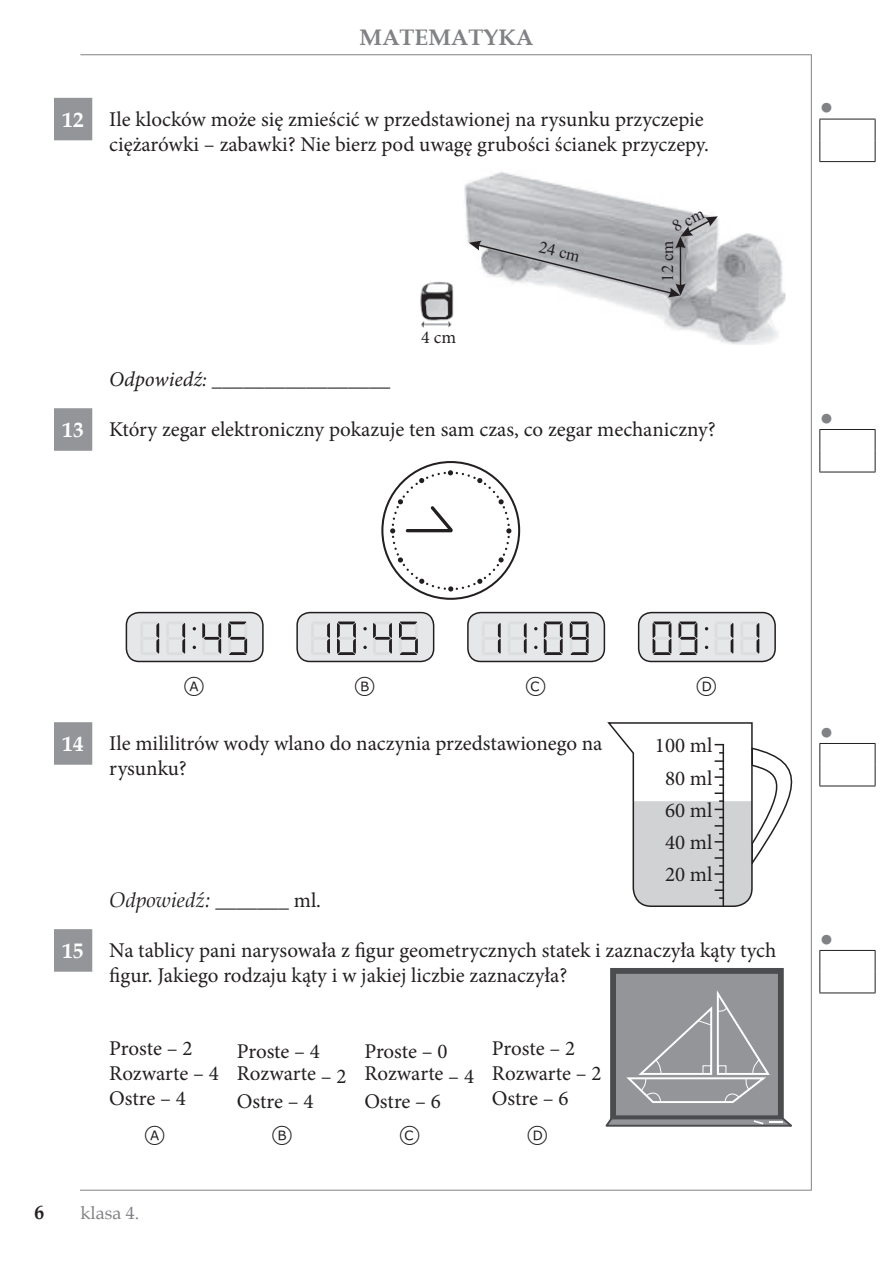
<style>
.page{position:relative;width:893px;height:1263px;background:#fff}
.page>*{position:absolute;margin:0;border:0;box-sizing:border-box;transform-origin:0 0}
.t1{font:24px "TIMSS options";color:#231f20}
.t2{font:700 22.5px "Book Antiqua";color:#808285}
.t3{font:22.5px "Arial";color:#808285}
.t4{font:21px/25.2px "Minion Pro";color:#231f20}
.t5{font:italic 21px "Minion Pro";letter-spacing:-.005em;color:#231f20}
.t6{font:italic 21px "Book Antiqua";color:#231f20}
.t7{font:700 19.5px "Book Antiqua";color:#231f20}
.t8{font:18px "Book Antiqua";color:#808285}
.t9{font:18px "Minion Pro";color:#231f20}
.t10{font:16.8px "Times New Roman";color:#231f20}
.s1{font-family:"Book Antiqua";font-weight:700;color:#fff}
.s2{font-family:"Minion Pro";font-style:normal}
</style>
<div class="page">
<hr style="left:80px;top:54px;width:731px;height:1px;background:#808285">
<hr style="left:811px;top:54px;width:1px;height:1136px;background:#808285">
<hr style="left:80px;top:1190px;width:731px;height:1px;background:#808285">
<svg style="left:54px;top:98px;width:38px;height:874px"></svg>
<hr style="left:819px;top:119px;width:56px;height:1px;background:#231f20">
<svg style="left:819px;top:119px;width:1px;height:42px"></svg>
<svg style="left:875px;top:119px;width:1px;height:42px"></svg>
<hr style="left:819px;top:161px;width:56px;height:1px;background:#231f20">
<hr style="left:819px;top:429px;width:56px;height:1px;background:#231f20">
<svg style="left:819px;top:430px;width:1px;height:42px"></svg>
<svg style="left:875px;top:430px;width:1px;height:42px"></svg>
<hr style="left:819px;top:472px;width:56px;height:1px;background:#231f20">
<hr style="left:819px;top:743px;width:56px;height:1px;background:#231f20">
<svg style="left:819px;top:744px;width:1px;height:42px"></svg>
<svg style="left:875px;top:744px;width:1px;height:42px"></svg>
<hr style="left:819px;top:786px;width:56px;height:1px;background:#231f20">
<hr style="left:819px;top:950px;width:56px;height:1px;background:#231f20">
<svg style="left:819px;top:951px;width:1px;height:41px"></svg>
<svg style="left:875px;top:951px;width:1px;height:41px"></svg>
<hr style="left:819px;top:992px;width:56px;height:1px;background:#231f20">
<img style="left:464px;top:171px;width:322px;height:173px">
<img style="left:420px;top:281px;width:34px;height:47px">
<svg style="left:390px;top:470px;width:121px;height:121px"></svg>
<div style="left:126px;top:613px;width:137px;height:48px;background:#e6e7e9;border-radius:13px"></div>
<div style="left:126px;top:612px;width:138px;height:50px;border:2px solid #231f20;border-radius:13px"></div>
<svg style="left:202px;top:623px;width:19px;height:31px"></svg>
<svg style="left:156px;top:623px;width:3px;height:31px"></svg>
<svg style="left:228px;top:621px;width:19px;height:34px"></svg>
<svg style="left:182px;top:623px;width:3px;height:31px"></svg>
<div style="left:297px;top:613px;width:137px;height:48px;background:#e6e7e9;border-radius:13px"></div>
<div style="left:296px;top:612px;width:138px;height:50px;border:2px solid #231f20;border-radius:13px"></div>
<svg style="left:373px;top:623px;width:19px;height:31px"></svg>
<svg style="left:327px;top:623px;width:3px;height:31px"></svg>
<svg style="left:399px;top:621px;width:19px;height:34px"></svg>
<svg style="left:337px;top:621px;width:19px;height:34px"></svg>
<svg style="left:363px;top:627px;width:4px;height:3px"></svg>
<svg style="left:363px;top:646px;width:4px;height:3px"></svg>
<div style="left:468px;top:613px;width:136px;height:48px;background:#e6e7e9;border-radius:13px"></div>
<div style="left:467px;top:612px;width:138px;height:50px;border:2px solid #231f20;border-radius:13px"></div>
<svg style="left:544px;top:621px;width:19px;height:34px"></svg>
<svg style="left:497px;top:623px;width:4px;height:31px"></svg>
<svg style="left:570px;top:621px;width:19px;height:34px"></svg>
<svg style="left:523px;top:623px;width:4px;height:31px"></svg>
<div style="left:639px;top:613px;width:136px;height:48px;background:#e6e7e9;border-radius:13px"></div>
<div style="left:638px;top:612px;width:138px;height:50px;border:2px solid #231f20;border-radius:13px"></div>
<svg style="left:730px;top:623px;width:3px;height:31px"></svg>
<svg style="left:653px;top:621px;width:18px;height:34px"></svg>
<svg style="left:756px;top:623px;width:3px;height:31px"></svg>
<svg style="left:678px;top:621px;width:19px;height:34px"></svg>
<svg style="left:607px;top:721px;width:204px;height:187px"></svg>
<hr style="left:722px;top:744px;width:2px;height:162px;background:#231f20">
<div style="left:610px;top:968px;width:174px;height:153px;background:#939598;border:6px solid #4b4c4d"></div>
<svg style="left:626px;top:991px;width:144px;height:112px"></svg>
<svg style="left:605px;top:1116px;width:187px;height:11px;background:#797b7c"></svg>
<svg style="left:469px;top:211px;width:249px;height:86px;background:#b7b8bb"></svg>
<p class="t2" style="left:360px;top:22px;width:175px">MATEMATyKA</p>
<p class="t4" style="left:63px;top:107px;width:648px;text-align:right"><span class="s1">12</span> Ile klocków może się zmieścić w przedstawionej na rysunku przyczepie ciężarówki – zabawki? Nie bierz pod uwagę grubości ścianek przyczepy.</p>
<p class="t5" style="left:109px;top:365px;width:283px">Odpowiedź: _________________</p>
<p class="t9" style="left:421px;top:325px;width:37px">4 cm</p>
<p class="t10" style="left:542px;top:236px;width:43px;rotate:13deg">24 cm</p>
<p class="t10" style="left:656px;top:282px;width:43px;rotate:-90deg">12 cm</p>
<p class="t4" style="left:63px;top:417px;width:655px"><span class="s1">13</span> Który zegar elektroniczny pokazuje ten sam czas, co zegar mechaniczny?</p>
<p class="t3" style="left:820px;top:92px;width:15px">●</p>
<p class="t3" style="left:820px;top:402px;width:15px">●</p>
<p class="t1" style="left:185px;top:674px;width:22px">A</p>
<p class="t1" style="left:355px;top:674px;width:22px">B</p>
<p class="t1" style="left:526px;top:674px;width:22px">C</p>
<p class="t1" style="left:697px;top:674px;width:22px">D</p>
<p class="t4" style="left:63px;top:731px;width:541px"><span class="s1">14</span> Ile mililitrów wody wlano do naczynia przedstawionego na</p>
<p class="t4" style="left:655px;top:729px;width:59px;line-height:32.2px;text-align:center">100 ml<br>80 ml<br>60 ml<br>40 ml<br>20 ml</p>
<p class="t4" style="left:109px;top:756px;width:79px">rysunku?</p>
<p class="t6" style="left:109px;top:885px;width:213px">Odpowiedź: <span class="s2">_______ ml.</span></p>
<p class="t4" style="left:109px;top:938px;width:668px;text-indent:-47px"><span class="s1">15</span> Na tablicy pani narysowała z figur geometrycznych statek i zaznaczyła kąty tych figur. Jakiego rodzaju kąty i w jakiej liczbie zaznaczyła?</p>
<p class="t4" style="left:109px;top:1035px;width:111px">Proste – 2<br>Rozwarte – 4<br>Ostre – 4</p>
<p class="t4" style="left:237px;top:1040px;width:111px;line-height:22.2px">Proste – 4<br>Rozwarte – 2</p>
<p class="t4" style="left:237px;top:1089px;width:78px">Ostre – 4</p>
<p class="t4" style="left:364px;top:1040px;width:111px;line-height:22.2px">Proste – 0<br>Rozwarte – 4</p>
<p class="t4" style="left:364px;top:1089px;width:78px">Ostre – 6</p>
<p class="t4" style="left:492px;top:1035px;width:111px">Proste – 2<br>Rozwarte – 2<br>Ostre – 6</p>
<p class="t1" style="left:145px;top:1123px;width:22px">A</p>
<p class="t1" style="left:273px;top:1123px;width:22px">B</p>
<p class="t1" style="left:400px;top:1123px;width:22px">C</p>
<p class="t1" style="left:528px;top:1123px;width:22px">D</p>
<p class="t7" style="left:35px;top:1199px;width:11px">6</p>
<p class="t8" style="left:81px;top:1200px;width:60px">klasa 4.</p>
<p class="t3" style="left:820px;top:716px;width:15px">●</p>
<p class="t3" style="left:820px;top:923px;width:15px">●</p>
</div>
